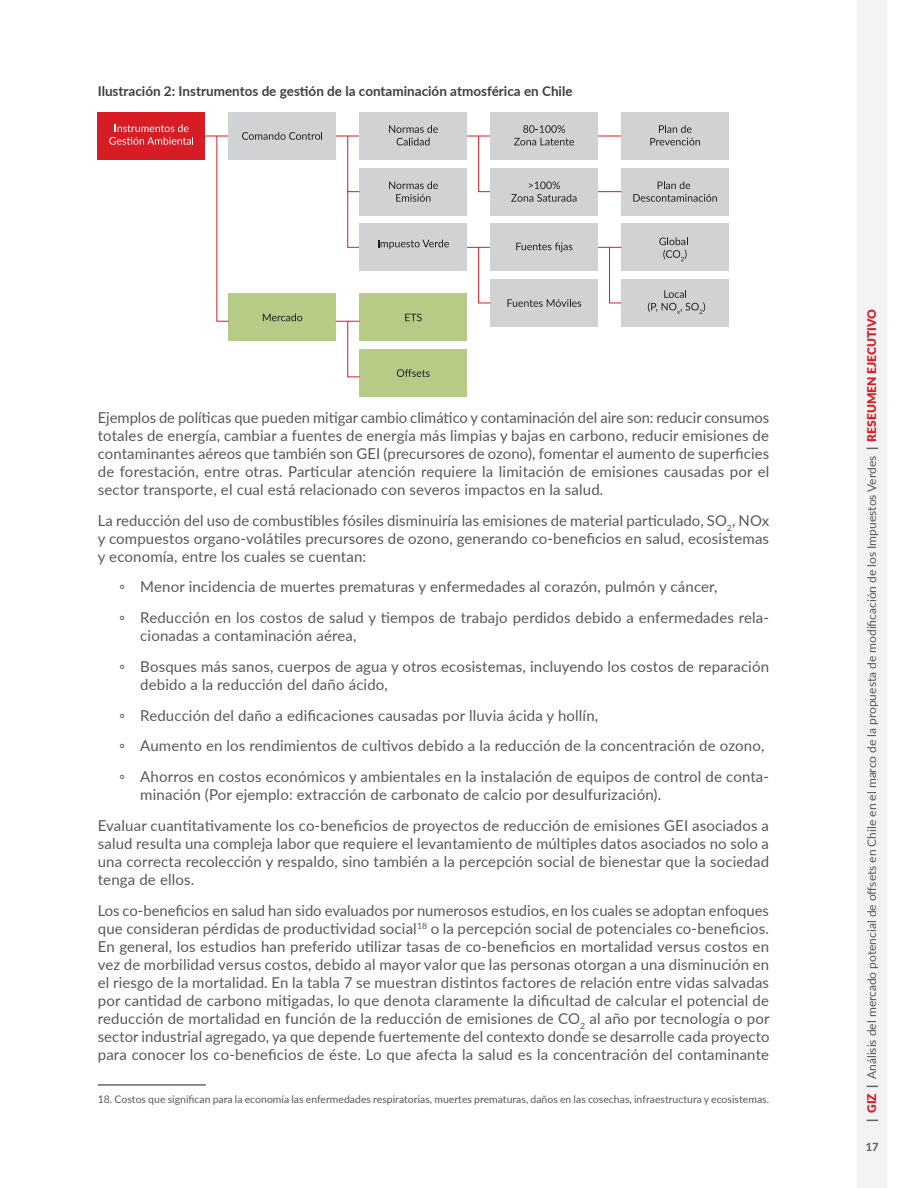
<style>
.page{position:relative;width:918px;height:1188px;background:#fff}
.page>*{position:absolute;margin:0;border:0;box-sizing:border-box;transform-origin:0 0}
.Cuerpo_de_texto{font:15px/18px "Lato";letter-spacing:.01em;color:#57585a;text-align:justify}
.Títulos_Tablas{font:700 13.5px "Lato";color:#3e3e3f}
.t1{font:12px "Lato";color:#57585a}
.t2{font:700 12px "gob CL";color:#636366}
.Footnote_text{font:10.5px "Lato";letter-spacing:.005em;color:#57585a}
.s1{font-weight:900;color:#636366}
.s2{font-weight:900;color:#d81c23}
</style>
<div class="page">
<div style="left:857px;top:0;width:30px;height:1188px;background:#f2f3f4"></div>
<hr style="left:98px;top:1085px;width:108px;height:1px;background:#231f20">
<hr style="left:205px;top:136px;width:416px;height:1px;background:#d81c23">
<div style="left:98px;top:112px;width:107px;height:48px;background:#d81c23"></div>
<div style="left:229px;top:112px;width:107px;height:48px;background:#d1d2d4"></div>
<div style="left:360px;top:112px;width:107px;height:48px;background:#d1d2d4"></div>
<div style="left:360px;top:349px;width:107px;height:48px;background:#b6cc86"></div>
<div style="left:490px;top:112px;width:108px;height:48px;background:#d1d2d4"></div>
<div style="left:621px;top:168px;width:108px;height:48px;background:#d1d2d4"></div>
<div style="left:621px;top:223px;width:108px;height:48px;background:#d1d2d4"></div>
<div style="left:621px;top:279px;width:108px;height:48px;background:#d1d2d4"></div>
<div style="left:621px;top:112px;width:108px;height:48px;background:#d1d2d4"></div>
<svg style="left:109px;top:124px;width:84px;height:21px"></svg>
<svg style="left:242px;top:132px;width:80px;height:3px"></svg>
<svg style="left:389px;top:125px;width:49px;height:8px"></svg>
<svg style="left:523px;top:125px;width:42px;height:8px"></svg>
<svg style="left:650px;top:125px;width:50px;height:20px"></svg>
<svg style="left:633px;top:181px;width:84px;height:21px"></svg>
<svg style="left:216px;top:135px;width:406px;height:243px"></svg>
<div style="left:360px;top:223px;width:107px;height:48px;background:#d1d2d4"></div>
<div style="left:490px;top:223px;width:108px;height:48px;background:#d1d2d4"></div>
<div style="left:490px;top:168px;width:108px;height:48px;background:#d1d2d4"></div>
<svg style="left:378px;top:240px;width:71px;height:9px"></svg>
<svg style="left:511px;top:181px;width:66px;height:21px"></svg>
<svg style="left:516px;top:242px;width:56px;height:10px"></svg>
<svg style="left:659px;top:237px;width:29px;height:24px"></svg>
<svg style="left:648px;top:290px;width:57px;height:24px"></svg>
<svg style="left:507px;top:299px;width:74px;height:8px"></svg>
<p class="Títulos_Tablas" style="left:98px;top:81px;width:476px">Ilustración 2: Instrumentos de gestión de la contaminación atmosférica en Chile</p>
<p class="Cuerpo_de_texto" style="left:98px;top:408px;width:673px">Ejemplos de políticas que pueden mitigar cambio climático y contaminación del aire son: reducir consumos totales de energía, cambiar a fuentes de energía más limpias y bajas en carbono, reducir emisiones de contaminantes aéreos que también son GEI (precursores de ozono), fomentar el aumento de superficies de forestación, entre otras. Particular atención requiere la limitación de emisiones causadas por el sector transporte, el cual está relacionado con severos impactos en la salud.</p>
<p class="Cuerpo_de_texto" style="left:98px;top:511px;width:673px">La reducción del uso de combustibles fósiles disminuiría las emisiones de material particulado, SO<sub>2</sub>, NOx y compuestos organo-volátiles precursores de ozono, generando co-beneficios en salud, ecosistemas y economía, entre los cuales se cuentan:</p>
<p class="Cuerpo_de_texto" style="left:119px;top:577px;width:600px">◦ Menor incidencia de muertes prematuras y enfermedades al corazón, pulmón y cáncer,</p>
<p class="Cuerpo_de_texto" style="left:140px;top:608px;width:630px;text-indent:-21px">◦ Reducción en los costos de salud y tiempos de trabajo perdidos debido a enfermedades rela&shy;cionadas a contaminación aérea,</p>
<p class="Cuerpo_de_texto" style="left:140px;top:657px;width:630px;text-indent:-21px">◦ Bosques más sanos, cuerpos de agua y otros ecosistemas, incluyendo los costos de reparación debido a la reducción del daño ácido,</p>
<p class="Cuerpo_de_texto" style="left:119px;top:706px;width:481px">◦ Reducción del daño a edificaciones causadas por lluvia ácida y hollín,</p>
<p class="Cuerpo_de_texto" style="left:119px;top:736px;width:647px">◦ Aumento en los rendimientos de cultivos debido a la reducción de la concentración de ozono,</p>
<p class="Cuerpo_de_texto" style="left:140px;top:767px;width:630px;text-indent:-21px">◦ Ahorros en costos económicos y ambientales en la instalación de equipos de control de conta&shy;minación (Por ejemplo: extracción de carbonato de calcio por desulfurización).</p>
<p class="Cuerpo_de_texto" style="left:98px;top:816px;width:673px">Evaluar cuantitativamente los co-beneficios de proyectos de reducción de emisiones GEI asociados a salud resulta una compleja labor que requiere el levantamiento de múltiples datos asociados no solo a una correcta recolección y respaldo, sino también a la percepción social de bienestar que la sociedad tenga de ellos.</p>
<p class="Cuerpo_de_texto" style="left:98px;top:901px;width:673px">Los co-beneficios en salud han sido evaluados por numerosos estudios, en los cuales se adoptan enfoques que consideran pérdidas de productividad social<sup>18</sup> o la percepción social de potenciales co-beneficios.<br>En general, los estudios han preferido utilizar tasas de co-beneficios en mortalidad versus costos en vez de morbilidad versus costos, debido al mayor valor que las personas otorgan a una disminución en el riesgo de la mortalidad. En la tabla 7 se muestran distintos factores de relación entre vidas salvadas por cantidad de carbono mitigadas, lo que denota claramente la dificultad de calcular el potencial de reducción de mortalidad en función de la reducción de emisiones de CO<sub>2</sub> al año por tecnología o por sector industrial agregado, ya que depende fuertemente del contexto donde se desarrolle cada proyecto para conocer los co-beneficios de éste. Lo que afecta la salud es la concentración del contaminante</p>
<p class="Footnote_text" style="left:98px;top:1092px;width:673px">18. Costos que significan para la economía las enfermedades respiratorias, muertes prematuras, daños en las cosechas, infraestructura y ecosistemas.</p>
<p class="t1" style="left:863px;top:1122px;width:814px;rotate:-90deg"><span class="s1">|</span> <span class="s2">GIZ</span> <span class="s1">|</span> Análisis del mercado potencial de offsets en Chile en el marco de la propuesta de modificación de los Impuestos Verdes <span class="s1">|</span> <span class="s2">RESEUMEN EJECUTIVO</span></p>
<p class="t2" style="left:865px;top:1139px;width:15px">17</p>
</div>
